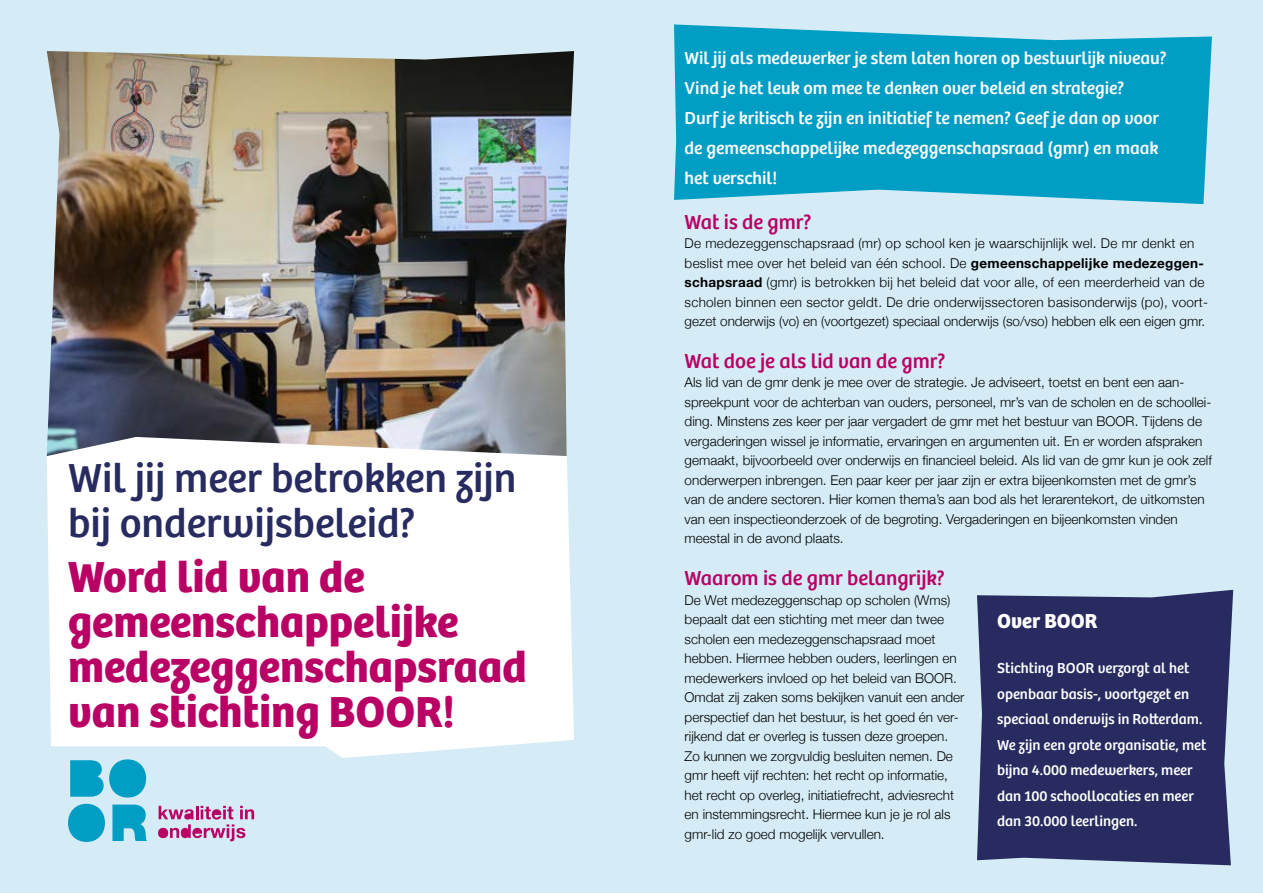
<style>
.page{position:relative;width:1263px;height:893px;background:#d5ecf6}
.page>*{position:absolute;margin:0;border:0;box-sizing:border-box;transform-origin:0 0}
.t1{font:700 45px/45px "Bree";color:#b90064}
.t2{font:42px/45px "Bree";color:#272b5f}
.t3{font:21px "Bree";color:#b90064}
.t4{font:700 21px "Bree";color:#fff}
.t5{font:18px/30px "Bree";color:#fff}
.t6{font:15px/25.5px "Bree";color:#fff}
.t7{font:300 13.5px/19.5px "Helvetica Neue";color:#000}
.t8{font:300 13.5px/19.5px "Helvetica Neue";letter-spacing:.02em;color:#000}
.s1{font-weight:700}
</style>
<div class="page">
<div style="left:47px;top:456px;width:527px;height:302px;background:#fff"></div>
<svg style="left:70px;top:760px;width:34px;height:37px"></svg>
<div style="left:109px;top:759px;width:37px;height:38px;background:#009dc5;border-radius:50%"></div>
<div style="left:68px;top:804px;width:37px;height:38px;background:#009dc5;border-radius:50%"></div>
<svg style="left:112px;top:805px;width:35px;height:36px"></svg>
<svg style="left:158px;top:806px;width:96px;height:35px"></svg>
<img style="left:47px;top:51px;width:527px;height:405px">
<svg style="left:674px;top:24px;width:538px;height:180px;background:#17a5ca"></svg>
<div style="left:977px;top:590px;width:256px;height:275px;background:#272b5f"></div>
<h2 class="t2" style="left:68px;top:456px;width:450px">Wil jij meer betrokken zijn bij onderwijsbeleid?</h2>
<h1 class="t1" style="left:68px;top:555px;width:460px">Word lid van de gemeenschappelijke medezeggenschapsraad van stichting BOOR!</h1>
<p class="t5" style="left:685px;top:43px;width:484px">Wil jij als medewerker je stem laten horen op bestuurlijk niveau?<br>Vind je het leuk om mee te denken over beleid en strategie?<br>Durf je kritisch te zijn en initiatief te nemen? Geef je dan op voor de gemeenschappelijke medezeggenschapsraad (gmr) en maak het verschil!</p>
<h3 class="t3" style="left:685px;top:209px;width:129px">Wat is de gmr?</h3>
<p class="t8" style="left:685px;top:233px;width:525px">De medezeggenschapsraad (mr) op school ken je waarschijnlijk wel. De mr denkt en beslist mee over het beleid van één school. De <span class="s1">gemeenschappelijke medezeggen&shy;schapsraad</span> (gmr) is betrokken bij het beleid dat voor alle, of een meerderheid van de scholen binnen een sector geldt. De drie onderwijssectoren basisonderwijs (po), voort&shy;gezet onderwijs (vo) en (voortgezet) speciaal onderwijs (so/vso) hebben elk een eigen gmr.</p>
<h3 class="t3" style="left:685px;top:349px;width:262px">Wat doe je als lid van de gmr?</h3>
<p class="t7" style="left:685px;top:372px;width:529px">Als lid van de gmr denk je mee over de strategie. Je adviseert, toetst en bent een aan&shy;spreekpunt voor de achterban van ouders, personeel, mr’s van de scholen en de schoollei&shy;ding. Minstens zes keer per jaar vergadert de gmr met het bestuur van BOOR. Tijdens de vergaderingen wissel je informatie, ervaringen en argumenten uit. En er worden afspraken gemaakt, bijvoorbeeld over onderwijs en financieel beleid. Als lid van de gmr kun je ook zelf onderwerpen inbrengen. Een paar keer per jaar zijn er extra bijeenkomsten met de gmr’s van de andere sectoren. Hier komen thema’s aan bod als het lerarentekort, de uitkomsten van een inspectieonderzoek of de begroting. Vergaderingen en bijeenkomsten vinden meestal in de avond plaats.</p>
<h3 class="t3" style="left:685px;top:566px;width:262px">Waarom is de gmr belangrijk?</h3>
<p class="t7" style="left:685px;top:589px;width:281px">De Wet medezeggenschap op scholen (Wms) bepaalt dat een stichting met meer dan twee scholen een medezeggenschapsraad moet hebben. Hiermee hebben ouders, leerlingen en medewerkers invloed op het beleid van BOOR.<br>Omdat zij zaken soms bekijken vanuit een ander perspectief dan het bestuur, is het goed én ver&shy;rijkend dat er overleg is tussen deze groepen.<br>Zo kunnen we zorgvuldig besluiten nemen. De gmr heeft vijf rechten: het recht op informatie, het recht op overleg, initiatiefrecht, adviesrecht en instemmingsrecht. Hiermee kun je je rol als gmr-lid zo goed mogelijk vervullen.</p>
<h3 class="t4" style="left:997px;top:608px;width:102px">Over BOOR</h3>
<p class="t6" style="left:997px;top:656px;width:211px">Stichting BOOR verzorgt al het openbaar basis-, voortgezet en speciaal onderwijs in Rotterdam.<br>We zijn een grote organisatie, met bijna 4.000 medewerkers, meer dan 100 schoollocaties en meer dan 30.000 leerlingen.</p>
</div>
